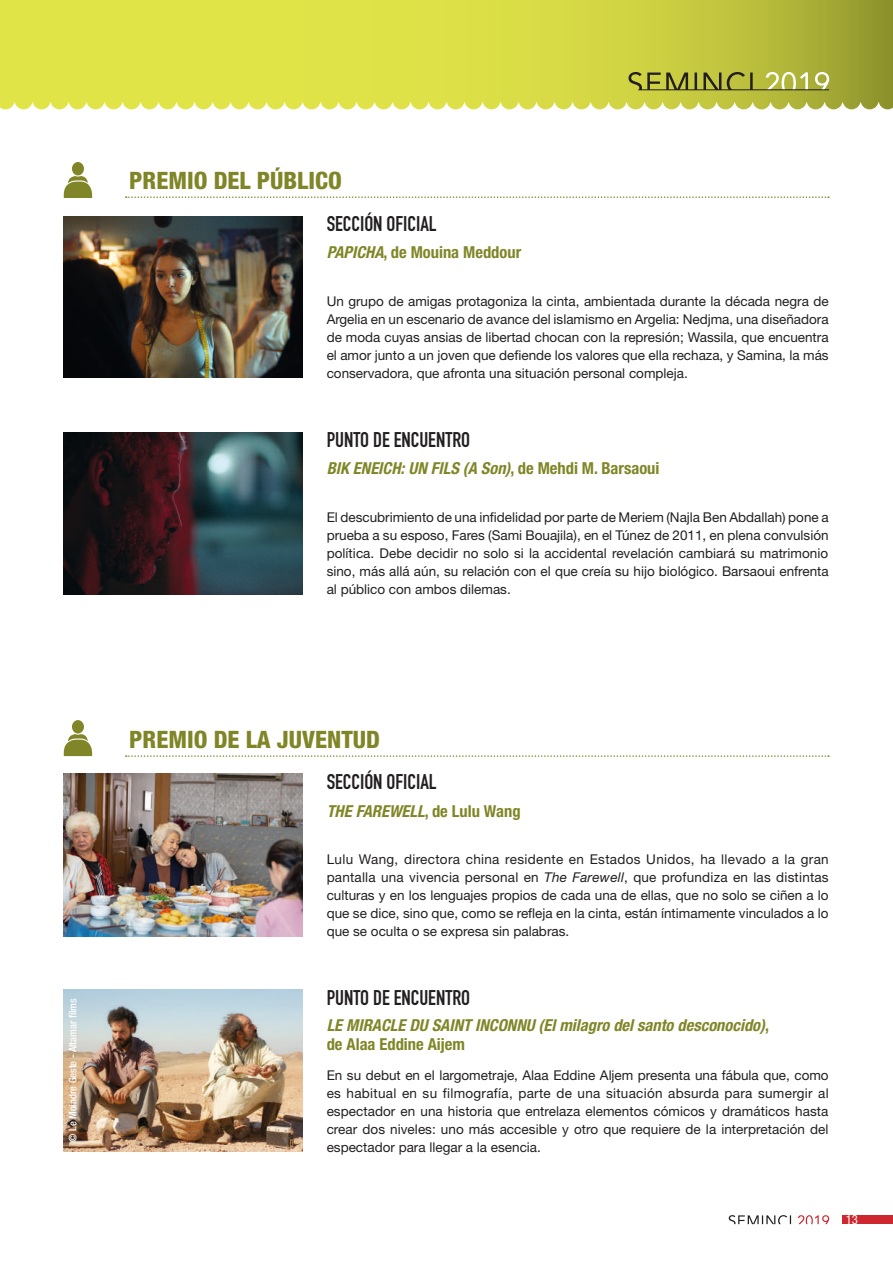
<style>
.page{position:relative;width:893px;height:1263px;background:#fff}
.page>*{position:absolute;margin:0;border:0;box-sizing:border-box;transform-origin:0 0}
.t1{font:800 condensed 24px "Helvetica Neue LT Std";color:#808627}
.t2{font:21px "DIN Engschrift Std";color:#231f20}
.t3{font:italic 700 condensed 16.5px/19.5px "Helvetica Neue LT Std";color:#808627}
.t4{font:700 condensed 16.5px "Helvetica Neue LT Std";color:#808627}
.t5{font:13.5px/18px "Helvetica Neue LT Std";color:#231f20;text-align:justify}
.t6{font:condensed 12.75px "Helvetica Neue LT Std";color:#fff}
.t7{font:500 condensed 10.5px "Helvetica Neue LT Std";color:#fff}
.s1{font-style:italic}
.s2{font-style:normal}
</style>
<div class="page">
<div style="left:843px;top:1215px;width:50px;height:9px;background:#cf2730"></div>
<svg style="left:729px;top:1215px;width:62px;height:9px"></svg>
<svg style="left:798px;top:1215px;width:31px;height:9px"></svg>
<svg style="left:0;top:0;width:893px;height:101px;background:#d2d542"></svg>
<svg style="left:177px;top:100px;width:716px;height:9px;background:#d6d964"></svg>
<svg style="left:629px;top:72px;width:124px;height:18px;background:#929335"></svg>
<svg style="left:766px;top:72px;width:63px;height:18px"></svg>
<hr style="left:638px;top:90px;width:191px;height:1px;background:#231f20">
<img style="left:63px;top:216px;width:239px;height:162px">
<img style="left:63px;top:774px;width:239px;height:162px">
<img style="left:63px;top:432px;width:239px;height:162px">
<img style="left:63px;top:990px;width:239px;height:162px">
<svg style="left:126px;top:196px;width:703px;height:2px"></svg>
<svg style="left:126px;top:755px;width:703px;height:2px"></svg>
<svg style="left:64px;top:176px;width:28px;height:22px"></svg>
<div style="left:72px;top:162px;width:12px;height:13px;background:#808627;border-radius:50%"></div>
<svg style="left:64px;top:734px;width:28px;height:22px"></svg>
<div style="left:72px;top:720px;width:12px;height:13px;background:#808627;border-radius:50%"></div>
<p class="t7" style="left:66px;top:1142px;width:145px;rotate:-90deg">© Le Moindre Geste - Altamar films</p>
<h1 class="t1" style="left:129px;top:165px;width:214px">PREMIO DEL PÚBLICO</h1>
<h2 class="t2" style="left:327px;top:211px;width:111px">SECCIÓN OFICIAL</h2>
<p class="t4" style="left:327px;top:242px;width:196px"><span class="s1">PAPICHA</span>, de Mouina Meddour</p>
<p class="t5" style="left:327px;top:292px;width:503px">Un grupo de amigas protagoniza la cinta, ambientada durante la década negra de Argelia en un escenario de avance del islamismo en Argelia: Nedjma, una diseñadora de moda cuyas ansias de libertad chocan con la represión; Wassila, que encuentra el amor junto a un joven que defiende los valores que ella rechaza, y Samina, la más conservadora, que afronta una situación personal compleja.</p>
<h2 class="t2" style="left:327px;top:427px;width:145px">PUNTO DE ENCUENTRO</h2>
<p class="t3" style="left:327px;top:458px;width:334px">BIK ENEICH: UN FILS (A Son)<span class="s2">, de Mehdi M. Barsaoui</span></p>
<p class="t5" style="left:327px;top:508px;width:504px">El descubrimiento de una infidelidad por parte de Meriem (Najla Ben Abdallah) pone a prueba a su esposo, Fares (Sami Bouajila), en el Túnez de 2011, en plena convulsión política. Debe decidir no solo si la accidental revelación cambiará su matrimonio sino, más allá aún, su relación con el que creía su hijo biológico. Barsaoui enfrenta al público con ambos dilemas.</p>
<h1 class="t1" style="left:129px;top:724px;width:252px">PREMIO DE LA JUVENTUD</h1>
<h2 class="t2" style="left:327px;top:769px;width:111px">SECCIÓN OFICIAL</h2>
<p class="t3" style="left:327px;top:802px;width:195px">THE FAREWELL<span class="s2">, de Lulu Wang</span></p>
<p class="t5" style="left:327px;top:850px;width:504px">Lulu Wang, directora china residente en Estados Unidos, ha llevado a la gran pantalla una vivencia personal en <span class="s1">The Farewell</span>, que profundiza en las distintas culturas y en los lenguajes propios de cada una de ellas, que no solo se ciñen a lo que se dice, sino que, como se refleja en la cinta, están íntimamente vinculados a lo que se oculta o se expresa sin palabras.</p>
<h2 class="t2" style="left:327px;top:985px;width:145px">PUNTO DE ENCUENTRO</h2>
<p class="t3" style="left:327px;top:1015px;width:444px">LE MIRACLE DU SAINT INCONNU (El milagro del santo desconocido)<span class="s2">, de Alaa Eddine Aijem</span></p>
<p class="t5" style="left:327px;top:1066px;width:503px">En su debut en el largometraje, Alaa Eddine Aljem presenta una fábula que, como es habitual en su filmografía, parte de una situación absurda para sumergir al espectador en una historia que entrelaza elementos cómicos y dramáticos hasta crear dos niveles: uno más accesible y otro que requiere de la interpretación del espectador para llegar a la esencia.</p>
<p class="t6" style="left:846px;top:1212px;width:14px">13</p>
</div>
